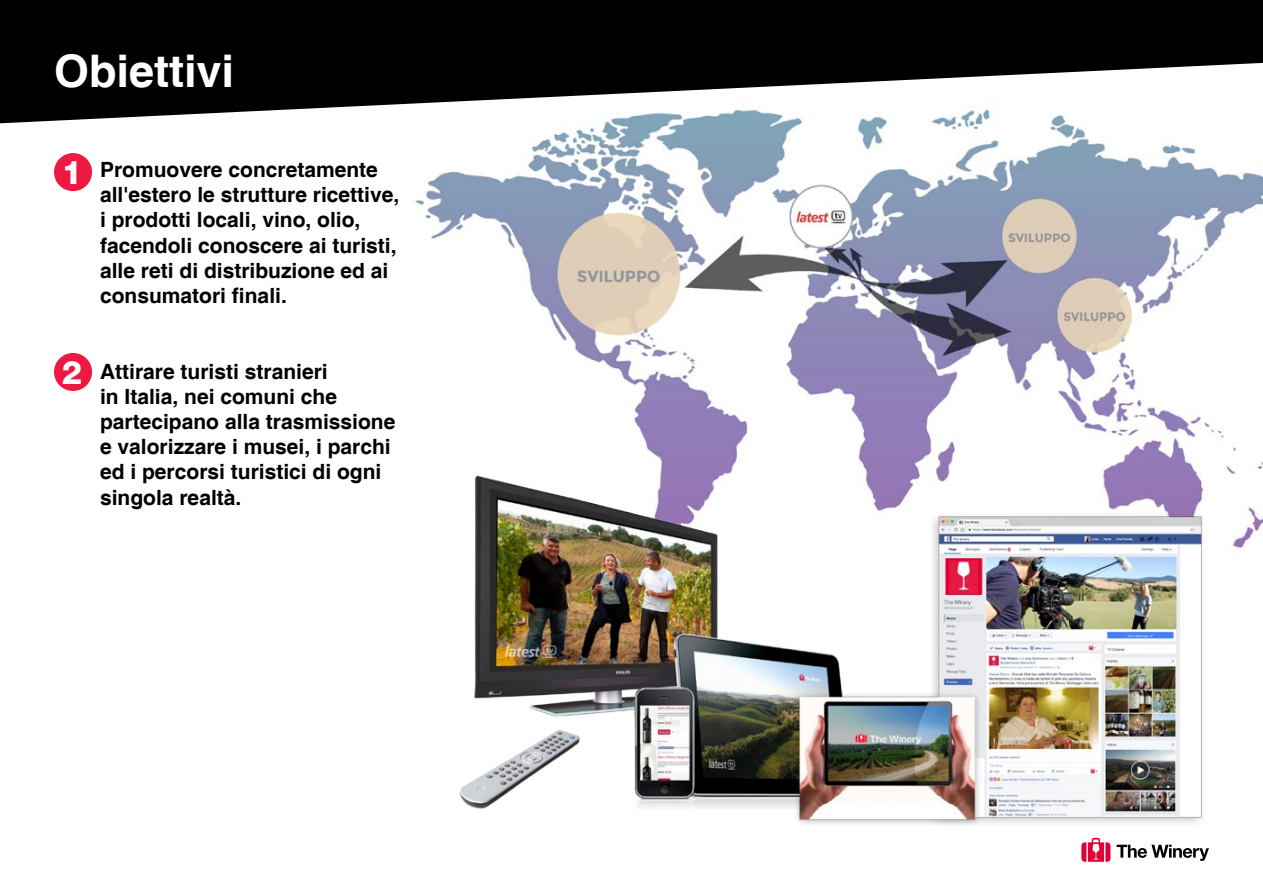
<style>
.page{position:relative;width:1263px;height:893px;background:#fff}
.page>*{position:absolute;margin:0;border:0;box-sizing:border-box;transform-origin:0 0}
.t1{font:700 45px "Helvetica";color:#fff}
.t2{font:800 32.4px "Helvetica 85";color:#fff}
.t3{font:700 21px/25.2px "Helvetica";color:#000}
</style>
<div class="page">
<img style="left:415px;top:123px;width:848px;height:426px">
<img style="left:451px;top:449px;width:781px;height:401px">
<svg style="left:0;top:0;width:1263px;height:123px;fill:#000"></svg>
<svg style="left:1116px;top:845px;width:93px;height:16px"></svg>
<svg style="left:1081px;top:838px;width:29px;height:24px"></svg>
<div style="left:54px;top:153px;width:38px;height:38px;background:#ed1941;border-radius:50%"></div>
<div style="left:54px;top:353px;width:38px;height:38px;background:#ed1941;border-radius:50%"></div>
<h1 class="t1" style="left:54px;top:43px;width:182px">Obiettivi</h1>
<h2 class="t2" style="left:62px;top:153px;width:22px">1</h2>
<p class="t3" style="left:100px;top:158px;width:301px">Promuovere concretamente all'estero le strutture ricettive, i prodotti locali, vino, olio, facendoli conoscere ai turisti, alle reti di distribuzione ed ai consumatori finali.</p>
<h2 class="t2" style="left:62px;top:353px;width:22px">2</h2>
<p class="t3" style="left:100px;top:360px;width:297px">Attirare turisti stranieri<br>in Italia, nei comuni che partecipano alla trasmissione e valorizzare i musei, i parchi ed i percorsi turistici di ogni singola realtà.</p>
</div>
